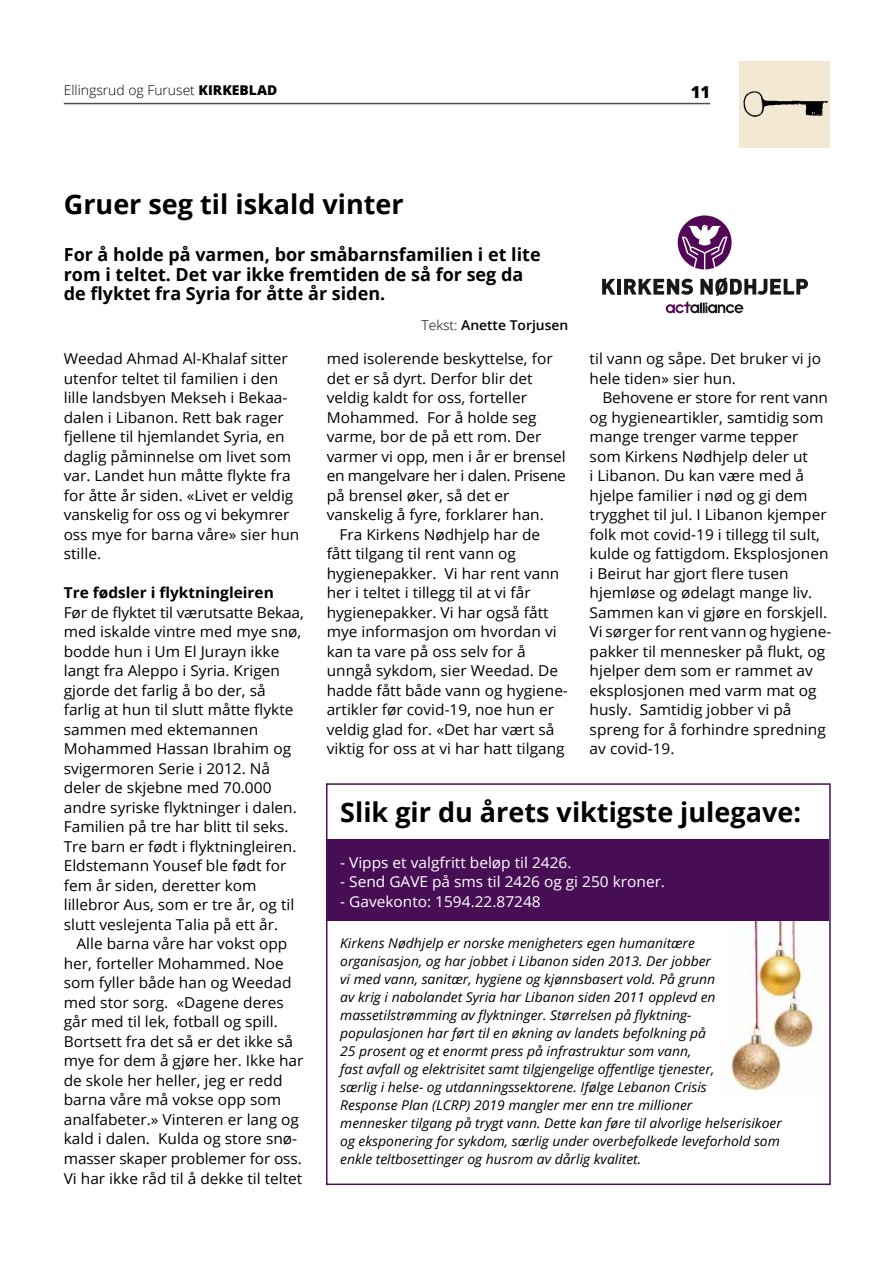
<style>
.page{position:relative;width:893px;height:1263px;background:#fff}
.page>*{position:absolute;margin:0;border:0;box-sizing:border-box;transform-origin:0 0}
.t1{font:700 27px "Open Sans";color:#000}
.t2{font:700 18px/19.5px "Open Sans";color:#000}
.t3{font:800 16.5px "Open Sans";color:#000}
.t4{font:15px/19.5px "Open Sans";color:#000}
.t5{font:15px "Open Sans";color:#fff}
.t6{font:15px "Open Sans";letter-spacing:-.02em;color:#000}
.t7{font:700 15px "Open Sans";color:#000}
.t8{font:italic 13.5px/18px "Open Sans";color:#000}
.t9{font:300 13.5px "Open Sans";color:#000}
.t10{font:600 13.5px "Open Sans";color:#000}
.s1{font-weight:800}
.s2{font-weight:300}
</style>
<div class="page">
<hr style="left:64px;top:103px;width:646px;height:1px;background:#000">
<div style="left:739px;top:61px;width:91px;height:87px;background:#f3e8d3"></div>
<img style="left:743px;top:91px;width:85px;height:26px">
<img style="left:730px;top:921px;width:91px;height:171px">
<div style="left:327px;top:839px;width:502px;height:82px;background:#480e55"></div>
<div style="left:326px;top:783px;width:505px;height:402px;border:2px solid #480e55"></div>
<svg style="left:602px;top:279px;width:13px;height:16px"></svg>
<hr style="left:617px;top:279px;width:4px;height:16px;background:#18171a">
<svg style="left:624px;top:279px;width:69px;height:16px"></svg>
<svg style="left:700px;top:278px;width:108px;height:18px"></svg>
<svg style="left:666px;top:302px;width:77px;height:11px"></svg>
<svg style="left:676px;top:214px;width:57px;height:57px"></svg>
<svg style="left:678px;top:215px;width:54px;height:54px"></svg>
<p class="t9" style="left:64px;top:81px;width:215px">Ellingsrud og Furuset <span class="s1">KIRKEBLAD</span></p>
<p class="t3" style="left:691px;top:79px;width:21px">11</p>
<h1 class="t1" style="left:64px;top:185px;width:341px">Gruer seg til iskald vinter</h1>
<p class="t2" style="left:64px;top:245px;width:478px">For å holde på varmen, bor småbarnsfamilien i et lite rom i teltet. Det var ikke fremtiden de så for seg da de flyktet fra Syria for åtte år siden.</p>
<p class="t10" style="left:421px;top:316px;width:148px"><span class="s2">Tekst:</span> Anette Torjusen</p>
<p class="t4" style="left:64px;top:349px;width:237px">Weedad Ahmad Al-Khalaf sitter utenfor teltet til familien i den lille landsbyen Mekseh i Bekaa&shy;dalen i Libanon. Rett bak rager fjellene til hjemlandet Syria, en daglig påminnelse om livet som var. Landet hun måtte flykte fra for åtte år siden. «Livet er veldig vanskelig for oss og vi bekymrer oss mye for barna våre» sier hun stille.</p>
<p class="t7" style="left:64px;top:582px;width:212px">Tre fødsler i flyktningleiren</p>
<p class="t4" style="left:64px;top:602px;width:242px">Før de flyktet til værutsatte Bekaa, med iskalde vintre med mye snø, bodde hun i Um El Jurayn ikke langt fra Aleppo i Syria. Krigen gjorde det farlig å bo der, så farlig at hun til slutt måtte flykte sammen med ektemannen<br>Mohammed Hassan Ibrahim og svigermoren Serie i 2012. Nå deler de skjebne med 70.000 andre syriske flyktninger i dalen.<br>Familien på tre har blitt til seks.<br>Tre barn er født i flyktningleiren.<br>Eldstemann Yousef ble født for fem år siden, deretter kom lillebror Aus, som er tre år, og til slutt veslejenta Talia på ett år.</p>
<p class="t4" style="left:64px;top:934px;width:241px;text-indent:13px">Alle barna våre har vokst opp her, forteller Mohammed. Noe som fyller både han og Weedad med stor sorg. «Dagene deres går med til lek, fotball og spill.<br>Bortsett fra det så er det ikke så mye for dem å gjøre her. Ikke har de skole her heller, jeg er redd barna våre må vokse opp som analfabeter.» Vinteren er lang og kald i dalen. Kulda og store snø&shy;masser skaper problemer for oss.<br>Vi har ikke råd til å dekke til teltet</p>
<p class="t4" style="left:327px;top:349px;width:227px">med isolerende beskyttelse, for</p>
<p class="t4" style="left:327px;top:368px;width:208px">det er så dyrt. Derfor blir det</p>
<p class="t4" style="left:327px;top:388px;width:202px">veldig kaldt for oss, forteller</p>
<p class="t4" style="left:327px;top:407px;width:211px">Mohammed. For å holde seg</p>
<p class="t4" style="left:327px;top:427px;width:216px">varme, bor de på ett rom. Der</p>
<p class="t4" style="left:327px;top:446px;width:240px">varmer vi opp, men i år er brensel</p>
<p class="t6" style="left:327px;top:466px;width:241px">en mangelvare her i dalen. Prisene</p>
<p class="t4" style="left:327px;top:485px;width:184px">på brensel øker, så det er</p>
<p class="t4" style="left:327px;top:505px;width:219px">vanskelig å fyre, forklarer han.</p>
<p class="t4" style="left:339px;top:524px;width:202px">Fra Kirkens Nødhjelp har de</p>
<p class="t4" style="left:327px;top:544px;width:191px">fått tilgang til rent vann og</p>
<p class="t4" style="left:327px;top:563px;width:234px">hygienepakker. Vi har rent vann</p>
<p class="t4" style="left:327px;top:583px;width:205px">her i teltet i tillegg til at vi får</p>
<p class="t4" style="left:327px;top:602px;width:223px">hygienepakker. Vi har også fått</p>
<p class="t4" style="left:327px;top:622px;width:231px">mye informasjon om hvordan vi</p>
<p class="t4" style="left:327px;top:641px;width:200px">kan ta vare på oss selv for å</p>
<p class="t4" style="left:327px;top:661px;width:233px">unngå sykdom, sier Weedad. De</p>
<p class="t4" style="left:327px;top:680px;width:243px">hadde fått både vann og hygiene-</p>
<p class="t4" style="left:327px;top:700px;width:229px">artikler før covid-19, noe hun er</p>
<p class="t4" style="left:327px;top:719px;width:229px">veldig glad for. «Det har vært så</p>
<p class="t4" style="left:327px;top:739px;width:239px">viktig for oss at vi har hatt tilgang</p>
<p class="t4" style="left:590px;top:349px;width:233px">til vann og såpe. Det bruker vi jo hele tiden» sier hun.</p>
<p class="t4" style="left:590px;top:388px;width:243px;text-indent:13px">Behovene er store for rent vann og hygieneartikler, samtidig som mange trenger varme tepper som Kirkens Nødhjelp deler ut<br>i Libanon. Du kan være med å hjelpe familier i nød og gi dem trygghet til jul. I Libanon kjemper folk mot covid-19 i tillegg til sult, kulde og fattigdom. Eksplosjonen i Beirut har gjort flere tusen hjemløse og ødelagt mange liv.<br>Sammen kan vi gjøre en forskjell.<br>Vi sørger for rent vann og hygiene&shy;pakker til mennesker på flukt, og hjelper dem som er rammet av eksplosjonen med varm mat og husly. Samtidig jobber vi på spreng for å forhindre spredning av covid-19.</p>
<h1 class="t1" style="left:340px;top:794px;width:462px">Slik gir du årets viktigste julegave:</h1>
<p class="t5" style="left:340px;top:852px;width:233px">- Vipps et valgfritt beløp til 2426.</p>
<p class="t5" style="left:340px;top:871px;width:326px">- Send GAVE på sms til 2426 og gi 250 kroner.</p>
<p class="t5" style="left:340px;top:891px;width:202px">- Gavekonto: 1594.22.87248</p>
<p class="t8" style="left:340px;top:934px;width:443px">Kirkens Nødhjelp er norske menigheters egen humanitære<br>organisasjon, og har jobbet i Libanon siden 2013. Der jobber<br>vi med vann, sanitær, hygiene og kjønnsbasert vold. På grunn<br>av krig i nabolandet Syria har Libanon siden 2011 opplevd en massetilstrømming av flyktninger. Størrelsen på flyktning-<br>populasjonen har ført til en økning av landets befolkning på<br>25 prosent og et enormt press på infrastruktur som vann,<br>fast avfall og elektrisitet samt tilgjengelige offentlige tjenester,<br>særlig i helse- og utdanningssektorene. Ifølge Lebanon Crisis<br>Response Plan (LCRP) 2019 mangler mer enn tre millioner<br>mennesker tilgang på trygt vann. Dette kan føre til alvorlige helserisikoer og eksponering for sykdom, særlig under overbefolkede leveforhold som enkle teltbosettinger og husrom av dårlig kvalitet.</p>
</div>
